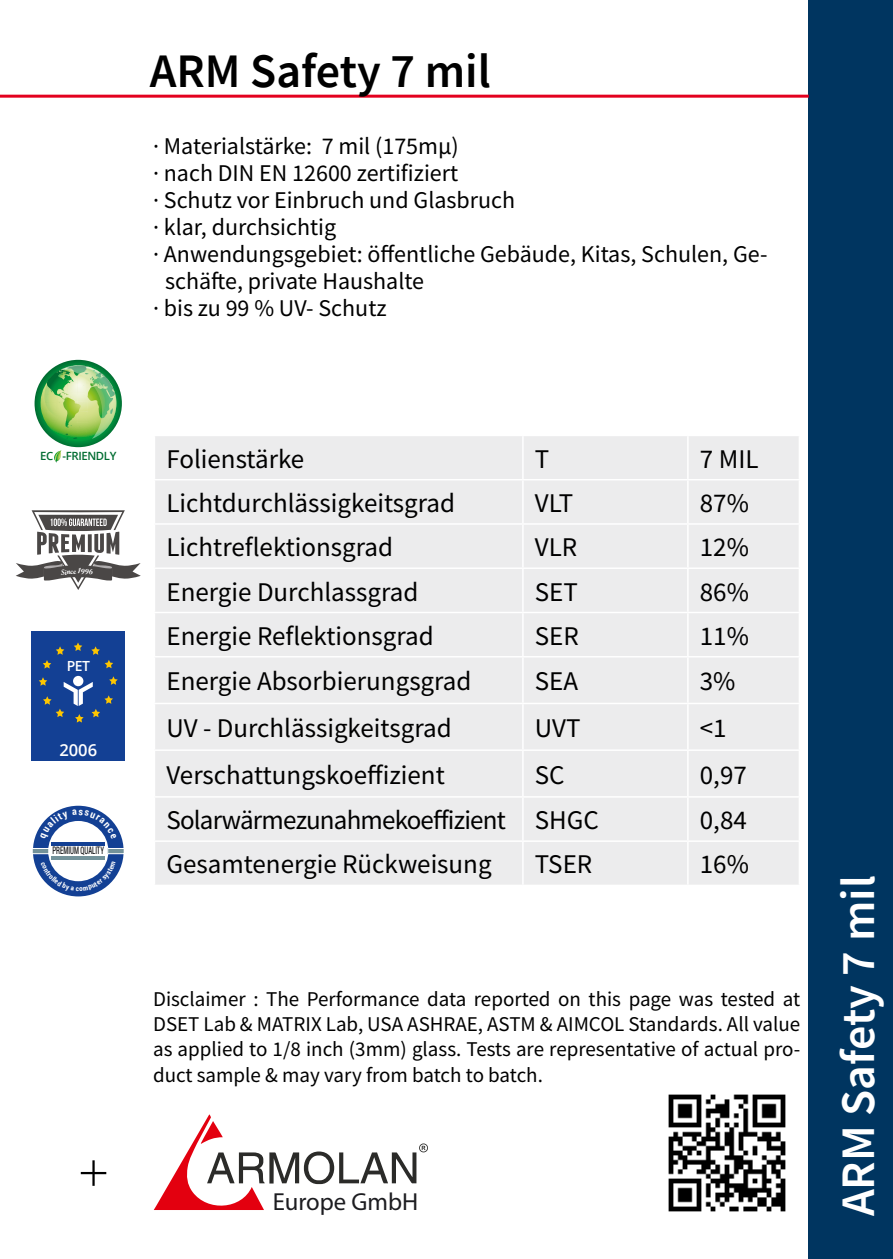
<style>
.page{position:relative;width:893px;height:1259px;background:#fff}
.page>*{position:absolute;margin:0;border:0;box-sizing:border-box;transform-origin:0 0}
.t1{font:600 48px "Source Sans Pro";color:#000}
.t2{font:600 48px "Source Sans Pro";color:#fff}
.t3{font:27px "Source Sans Pro";color:#000}
.t4{font:27px "Source Sans Pro";letter-spacing:-.03em;color:#000}
.t5{font:24.6px "Myriad Pro";color:#1c1c20}
.t6{font:24px "Source Sans Pro";color:#000}
.t7{font:21px/25.2px "Source Sans Pro";color:#000;text-align:justify}
.t8{font:600 16.5px "Open Sans";color:#fff}
.t9{font:600 14.1px "Open Sans";color:#fff}
.t10{font:600 11.4px "Open Sans";letter-spacing:-.035em;color:#006c31}
.t11{font:10.5px "Roboto Condensed";color:#020204;scale:.66 1}
</style>
<div class="page">
<hr style="left:81px;top:1172px;width:25px;height:2px;background:#000">
<hr style="left:92px;top:1160px;width:3px;height:25px;background:#000">
<svg style="left:35px;top:360px;width:87px;height:87px"></svg>
<img style="left:39px;top:365px;width:78px;height:78px">
<svg style="left:54px;top:450px;width:8px;height:12px"></svg>
<div style="left:31px;top:631px;width:94px;height:130px;background:#134094"></div>
<svg style="left:43px;top:646px;width:21px;height:22px"></svg>
<svg style="left:74px;top:642px;width:8px;height:9px"></svg>
<svg style="left:91px;top:646px;width:22px;height:22px"></svg>
<svg style="left:39px;top:676px;width:79px;height:46px"></svg>
<div style="left:32px;top:848px;width:17px;height:6px;border:1px solid #fff"></div>
<div style="left:809px;top:0;width:84px;height:1259px;background:#003560"></div>
<svg style="left:419px;top:1143px;width:9px;height:9px"></svg>
<svg style="left:422px;top:1145px;width:4px;height:5px"></svg>
<svg style="left:154px;top:1114px;width:262px;height:96px"></svg>
<hr style="left:0;top:95px;width:809px;height:3px;background:#e3001e">
<div style="left:155px;top:436px;width:644px;height:448px;background:#ececed"></div>
<hr style="left:522px;top:436px;width:2px;height:43px;background:#fff">
<hr style="left:687px;top:436px;width:2px;height:43px;background:#fff">
<hr style="left:154px;top:479px;width:369px;height:1px;background:#fff">
<hr style="left:523px;top:479px;width:165px;height:1px;background:#fff">
<hr style="left:522px;top:480px;width:2px;height:43px;background:#fff">
<hr style="left:688px;top:479px;width:112px;height:1px;background:#fff">
<hr style="left:687px;top:480px;width:2px;height:43px;background:#fff">
<hr style="left:154px;top:523px;width:369px;height:2px;background:#fff">
<hr style="left:523px;top:523px;width:165px;height:2px;background:#fff">
<hr style="left:522px;top:525px;width:2px;height:42px;background:#fff">
<hr style="left:688px;top:523px;width:112px;height:2px;background:#fff">
<hr style="left:687px;top:525px;width:2px;height:42px;background:#fff">
<hr style="left:154px;top:567px;width:369px;height:2px;background:#fff">
<hr style="left:523px;top:567px;width:165px;height:2px;background:#fff">
<hr style="left:522px;top:569px;width:2px;height:43px;background:#fff">
<hr style="left:688px;top:567px;width:112px;height:2px;background:#fff">
<hr style="left:687px;top:569px;width:2px;height:43px;background:#fff">
<hr style="left:154px;top:612px;width:369px;height:1px;background:#fff">
<hr style="left:523px;top:612px;width:165px;height:1px;background:#fff">
<hr style="left:522px;top:613px;width:2px;height:43px;background:#fff">
<hr style="left:688px;top:612px;width:112px;height:1px;background:#fff">
<hr style="left:687px;top:613px;width:2px;height:43px;background:#fff">
<hr style="left:154px;top:656px;width:369px;height:1px;background:#fff">
<hr style="left:523px;top:656px;width:165px;height:1px;background:#fff">
<hr style="left:522px;top:657px;width:2px;height:45px;background:#fff">
<hr style="left:688px;top:656px;width:112px;height:1px;background:#fff">
<hr style="left:687px;top:657px;width:2px;height:45px;background:#fff">
<hr style="left:154px;top:702px;width:369px;height:2px;background:#fff">
<hr style="left:523px;top:702px;width:165px;height:2px;background:#fff">
<hr style="left:522px;top:704px;width:2px;height:45px;background:#fff">
<hr style="left:688px;top:702px;width:112px;height:2px;background:#fff">
<hr style="left:687px;top:704px;width:2px;height:45px;background:#fff">
<hr style="left:154px;top:749px;width:369px;height:2px;background:#fff">
<hr style="left:523px;top:749px;width:165px;height:2px;background:#fff">
<hr style="left:522px;top:751px;width:2px;height:45px;background:#fff">
<hr style="left:688px;top:749px;width:112px;height:2px;background:#fff">
<hr style="left:687px;top:751px;width:2px;height:45px;background:#fff">
<hr style="left:154px;top:796px;width:369px;height:1px;background:#fff">
<hr style="left:523px;top:796px;width:165px;height:1px;background:#fff">
<hr style="left:522px;top:797px;width:2px;height:43px;background:#fff">
<hr style="left:688px;top:796px;width:112px;height:1px;background:#fff">
<hr style="left:687px;top:797px;width:2px;height:43px;background:#fff">
<hr style="left:154px;top:840px;width:369px;height:2px;background:#fff">
<hr style="left:523px;top:840px;width:165px;height:2px;background:#fff">
<hr style="left:522px;top:842px;width:2px;height:42px;background:#fff">
<hr style="left:688px;top:840px;width:112px;height:2px;background:#fff">
<hr style="left:687px;top:842px;width:2px;height:42px;background:#fff">
<img style="left:668px;top:1094px;width:118px;height:118px">
<svg style="left:16px;top:510px;width:125px;height:80px"></svg>
<svg style="left:33px;top:805px;width:91px;height:91px"></svg>
<h1 class="t1" style="left:150px;top:40px;width:343px">ARM Safety 7 mil</h1>
<p class="t6" style="left:153px;top:131px;width:307px">· Materialstärke: 7 mil (175mµ)</p>
<p class="t6" style="left:153px;top:158px;width:307px">· nach DIN EN 12600 zertifiziert</p>
<p class="t6" style="left:153px;top:185px;width:364px">· Schutz vor Einbruch und Glasbruch</p>
<p class="t6" style="left:153px;top:212px;width:185px">· klar, durchsichtig</p>
<p class="t6" style="left:153px;top:239px;width:616px">· Anwendungsgebiet: öffentliche Gebäude, Kitas, Schulen, Ge-</p>
<p class="t6" style="left:165px;top:266px;width:261px">schäfte, private Haushalte</p>
<p class="t6" style="left:153px;top:293px;width:235px">· bis zu 99 % UV- Schutz</p>
<p class="t10" style="left:40px;top:448px;width:78px">EC -FRIENDLY</p>
<p class="t9" style="left:67px;top:656px;width:25px">PET</p>
<p class="t8" style="left:59px;top:738px;width:39px">2006</p>
<p class="t11" style="left:52px;top:843px;width:80px">PREMIUM QUALITY</p>
<p class="t3" style="left:166px;top:441px;width:139px">Folienstärke</p>
<p class="t3" style="left:535px;top:441px;width:16px">T</p>
<p class="t3" style="left:700px;top:441px;width:60px">7 MIL</p>
<p class="t3" style="left:166px;top:486px;width:290px">Lichtdurchlässigkeitsgrad</p>
<p class="t3" style="left:535px;top:486px;width:40px">VLT</p>
<p class="t3" style="left:700px;top:486px;width:51px">87%</p>
<p class="t3" style="left:166px;top:530px;width:228px">Lichtreflektionsgrad</p>
<p class="t3" style="left:535px;top:530px;width:44px">VLR</p>
<p class="t3" style="left:700px;top:530px;width:51px">12%</p>
<p class="t3" style="left:166px;top:574px;width:253px">Energie Durchlassgrad</p>
<p class="t3" style="left:535px;top:574px;width:45px">SET</p>
<p class="t3" style="left:700px;top:574px;width:51px">86%</p>
<p class="t3" style="left:166px;top:618px;width:269px">Energie Reflektionsgrad</p>
<p class="t3" style="left:535px;top:618px;width:46px">SER</p>
<p class="t3" style="left:700px;top:618px;width:51px">11%</p>
<p class="t3" style="left:166px;top:664px;width:307px">Energie Absorbierungsgrad</p>
<p class="t3" style="left:535px;top:664px;width:45px">SEA</p>
<p class="t3" style="left:700px;top:664px;width:37px">3%</p>
<p class="t3" style="left:166px;top:711px;width:287px">UV - Durchlässigkeitsgrad</p>
<p class="t3" style="left:535px;top:711px;width:47px">UVT</p>
<p class="t3" style="left:700px;top:711px;width:28px">&lt;1</p>
<p class="t3" style="left:166px;top:757px;width:280px">Verschattungskoeffizient</p>
<p class="t3" style="left:535px;top:757px;width:31px">SC</p>
<p class="t3" style="left:700px;top:757px;width:48px">0,97</p>
<p class="t4" style="left:166px;top:803px;width:434px">Solarwärmezunahmekoeffizient SHGC</p>
<p class="t3" style="left:700px;top:803px;width:48px">0,84</p>
<p class="t3" style="left:166px;top:847px;width:327px">Gesamtenergie Rückweisung</p>
<p class="t3" style="left:535px;top:847px;width:59px">TSER</p>
<p class="t3" style="left:700px;top:847px;width:51px">16%</p>
<p class="t7" style="left:153px;top:986px;width:649px">Disclaimer : The Performance data reported on this page was tested at DSET Lab &amp; MATRIX Lab, USA ASHRAE, ASTM &amp; AIMCOL Standards. All value as applied to 1/8 inch (3mm) glass. Tests are representative of actual pro&shy;duct sample &amp; may vary from batch to batch.</p>
<p class="t5" style="left:273px;top:1186px;width:147px">Europe GmbH</p>
<h1 class="t2" style="left:827px;top:1216px;width:343px;rotate:-90deg">ARM Safety 7 mil</h1>
</div>
